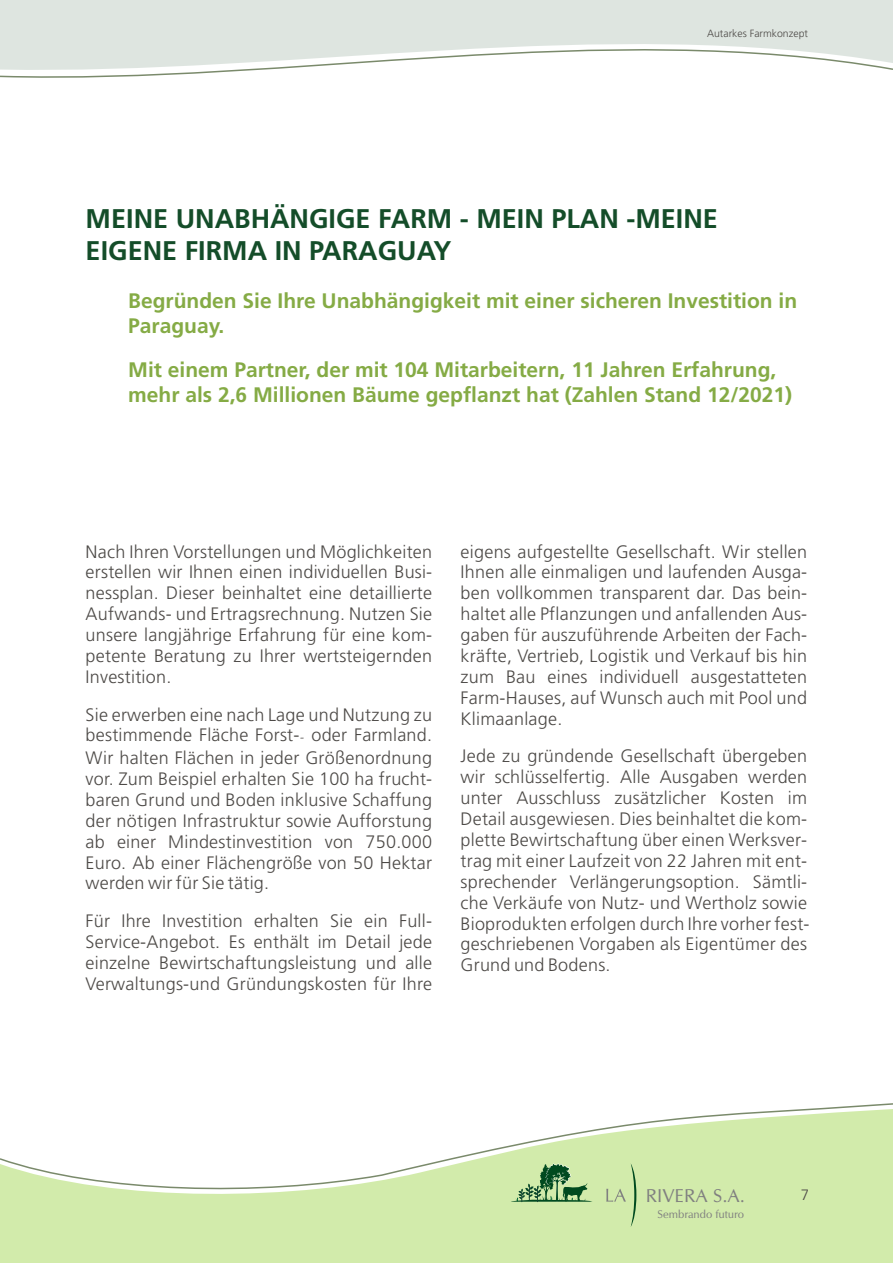
<style>
.page{position:relative;width:893px;height:1263px;background:#fff}
.page>*{position:absolute;margin:0;border:0;box-sizing:border-box;transform-origin:0 0}
.t1{font:700 27px/32px "Frutiger";color:#144d29}
.t2{font:700 21px/24.9px "Frutiger";color:#85ab45}
.t3{font:18.75px "CG Omega";color:#808080}
.t4{font:300 18px/20.9px "Frutiger";letter-spacing:.015em;color:#4d4a47;text-align:justify}
.t5{font:300 15px "Frutiger";color:#4d4a47}
.t6{font:11.25px "CG Omega";color:#808080}
.t7{font:300 10.5px "Frutiger";color:#4d4a47}
.s1{font-family:"Adobe Arabic";font-weight:400}
</style>
<div class="page">
<div style="left:0;top:0;width:893px;height:18px;background:#dee5e0"></div>
<div style="left:0;top:1196px;width:893px;height:67px;background:#d2ebab"></div>
<svg style="left:0;top:1103px;width:893px;height:93px"></svg>
<svg style="left:0;top:18px;width:893px;height:60px"></svg>
<svg style="left:511px;top:1162px;width:81px;height:40px;background:#93ba82"></svg>
<svg style="left:606px;top:1163px;width:30px;height:64px;background:#c4dfa2"></svg>
<p class="t7" style="left:707px;top:29px;width:102px">Autarkes Farmkonzept</p>
<h1 class="t1" style="left:86px;top:205px;width:634px">MEINE UNABHÄNGIGE FARM - MEIN PLAN -MEINE<br>EIGENE FIRMA IN PARAGUAY</h1>
<p class="t2" style="left:128px;top:290px;width:671px">Begründen Sie Ihre Unabhängigkeit mit einer sicheren Investition in<br>Paraguay.</p>
<p class="t2" style="left:128px;top:359px;width:666px">Mit einem Partner, der mit 104 Mitarbeitern, 11 Jahren Erfahrung, mehr als 2,6 Millionen Bäume gepflanzt hat (Zahlen Stand 12/2021)</p>
<p class="t4" style="left:86px;top:542px;width:348px">Nach Ihren Vorstellungen und Möglichkeiten erstellen wir Ihnen einen individuellen Busi&shy;nessplan. Dieser beinhaltet eine detaillierte Aufwands- und Ertragsrechnung. Nutzen Sie unsere langjährige Erfahrung für eine kom&shy;petente Beratung zu Ihrer wertsteigernden Investition.</p>
<p class="t4" style="left:86px;top:705px;width:348px">Sie erwerben eine nach Lage und Nutzung zu bestimmende Fläche Forst-<span class="s1">‐</span> oder Farmland.</p>
<p class="t4" style="left:86px;top:749px;width:348px">Wir halten Flächen in jeder Größenordnung vor. Zum Beispiel erhalten Sie 100 ha frucht&shy;baren Grund und Boden inklusive Schaffung der nötigen Infrastruktur sowie Aufforstung ab einer Mindestinvestition von 750.000<br>Euro. Ab einer Flächengröße von 50 Hektar werden wir für Sie tätig.</p>
<p class="t4" style="left:86px;top:912px;width:348px">Für Ihre Investition erhalten Sie ein Full-Service-Angebot. Es enthält im Detail jede einzelne Bewirtschaftungsleistung und alle Verwaltungs-und Gründungskosten für Ihre</p>
<p class="t4" style="left:461px;top:542px;width:348px">eigens aufgestellte Gesellschaft. Wir stellen Ihnen alle einmaligen und laufenden Ausga&shy;ben vollkommen transparent dar. Das bein&shy;haltet alle Pflanzungen und anfallenden Aus&shy;gaben für auszuführende Arbeiten der Fach&shy;kräfte, Vertrieb, Logistik und Verkauf bis hin zum Bau eines individuell ausgestatteten Farm-Hauses, auf Wunsch auch mit Pool und Klimaanlage.</p>
<p class="t4" style="left:460px;top:747px;width:350px;text-align:left">Jede zu gründende Gesellschaft übergeben wir schlüsselfertig. Alle Ausgaben werden unter Ausschluss zusätzlicher Kosten im Detail ausgewiesen. Dies beinhaltet die kom&shy;plette Bewirtschaftung über einen Werksver&shy;trag mit einer Laufzeit von 22 Jahren mit ent&shy;sprechender Verlängerungsoption. Sämtli&shy;che Verkäufe von Nutz- und Wertholz sowie Bioprodukten erfolgen durch Ihre vorher fest&shy;geschriebenen Vorgaben als Eigentümer des Grund und Bodens.</p>
<p class="t3" style="left:646px;top:1188px;width:101px">RIVERA S.A.</p>
<p class="t6" style="left:658px;top:1209px;width:88px">Sembrando futuro</p>
<p class="t5" style="left:801px;top:1189px;width:10px">7</p>
</div>
